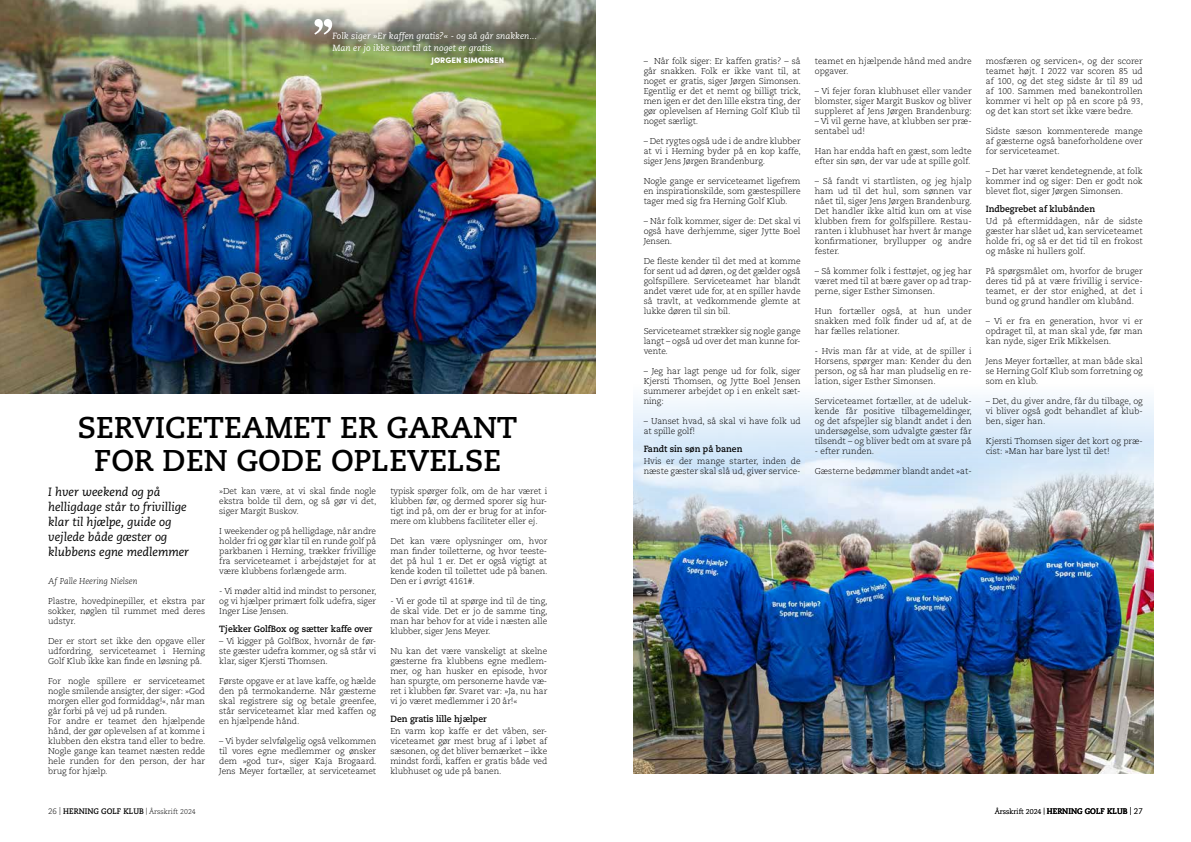
<style>
.page{position:relative;width:1191px;height:842px;background:#fff}
.page>*{position:absolute;margin:0;border:0;box-sizing:border-box;transform-origin:0 0}
.t1{font:700 30px/33px "Caecilia LT Std";color:#000;text-align:center}
.t2{font:italic 12px/15px "Caecilia LT Std";letter-spacing:-.005em;color:#000}
.t3{font:700 9px "Caecilia LT Std";color:#000;scale:.95 1}
.t4{font:italic 9px/12px "Caecilia LT Std";color:#fff}
.t5{font:300 8.5px/10px "Caecilia LT Std";letter-spacing:-.01em;color:#000;text-align:justify}
.t6{font:italic 300 8.5px "Caecilia LT Std";color:#000}
.t7{font:700 8px "Caecilia LT Std";color:#000;scale:.95 1}
.t8{font:900 8px "Sofia Pro";color:#fff}
.t9{font:300 7px "Caecilia LT Std";color:#000}
.s1{font-weight:300}
.s2{font-weight:300;font-size:7px}
</style>
<div class="page">
<img style="left:0;top:0;width:595px;height:394px">
<img style="left:633px;top:397px;width:520px;height:377px">
<div style="left:324px;top:23px;width:219px;height:50px;background:#000;opacity:.75"></div>
<svg style="left:314px;top:19px;width:18px;height:16px"></svg>
<p class="t4" style="left:332px;top:30px;width:206px">Folk siger »Er kaffen gratis?« - og så går snakken...<br>Man er jo ikke vant til at noget er gratis.</p>
<p class="t8" style="left:431px;top:54px;width:74px">JØRGEN SIMONSEN</p>
<h1 class="t1" style="left:78px;top:412px;width:441px">SERVICETEAMET ER GARANT<br>FOR DEN GODE OPLEVELSE</h1>
<h2 class="t2" style="left:48px;top:484px;width:142px">I hver weekend og på helligdage står to frivillige klar til hjælpe, guide og vejlede både gæster og klubbens egne medlemmer</h2>
<p class="t6" style="left:48px;top:576px;width:91px">Af Palle Heering Nielsen</p>
<p class="t5" style="left:48px;top:596px;width:158px">Plastre, hovedpinepiller, et ekstra par sokker, nøglen til rummet med deres udstyr.</p>
<p class="t5" style="left:48px;top:636px;width:158px">Der er stort set ikke den opgave eller udfordring, serviceteamet i Herning Golf Klub ikke kan finde en løsning på.</p>
<p class="t5" style="left:48px;top:676px;width:159px;text-align:left">For nogle spillere er serviceteamet nogle smilende ansigter, der siger: »God morgen eller god formiddag!«, når man går forbi på vej ud på runden.<br>For andre er teamet den hjælpende hånd, der gør oplevelsen af at komme i klubben den ekstra tand eller to bedre.<br>Nogle gange kan teamet næsten redde hele runden for den person, der har brug for hjælp.</p>
<p class="t5" style="left:219px;top:486px;width:159px">»Det kan være, at vi skal finde nogle ekstra bolde til dem, og så gør vi det, siger Margit Buskov.</p>
<p class="t5" style="left:219px;top:526px;width:158px">I weekender og på helligdage, når andre holder fri og gør klar til en runde golf på parkbanen i Herning, trækker frivillige fra serviceteamet i arbejdstøjet for at være klubbens forlængede arm.</p>
<p class="t5" style="left:219px;top:586px;width:159px">- Vi møder altid ind mindst to personer, og vi hjælper primært folk udefra, siger Inger Lise Jensen.</p>
<p class="t3" style="left:219px;top:623px;width:163px">Tjekker GolfBox og sætter kaffe over</p>
<p class="t5" style="left:219px;top:636px;width:158px">– Vi kigger på GolfBox, hvornår de før&shy;ste gæster udefra kommer, og så står vi klar, siger Kjersti Thomsen.</p>
<p class="t5" style="left:219px;top:676px;width:159px">Første opgave er at lave kaffe, og hælde den på termokanderne. Når gæsterne skal registrere sig og betale greenfee, står serviceteamet klar med kaffen og en hjælpende hånd.</p>
<p class="t5" style="left:219px;top:736px;width:159px">– Vi byder selvfølgelig også velkommen til vores egne medlemmer og ønsker dem »god tur«, siger Kaja Brogaard.<br>Jens Meyer fortæller, at serviceteamet</p>
<p class="t5" style="left:390px;top:486px;width:158px">typisk spørger folk, om de har været i klubben før, og dermed sporer sig hur&shy;tigt ind på, om der er brug for at infor&shy;mere om klubbens faciliteter eller ej.</p>
<p class="t5" style="left:390px;top:536px;width:159px">Det kan være oplysninger om, hvor man finder toiletterne, og hvor teeste&shy;det på hul 1 er. Det er også vigtigt at kende koden til toilettet ude på banen.<br>Den er i øvrigt 4161#.</p>
<p class="t5" style="left:390px;top:596px;width:159px">- Vi er gode til at spørge ind til de ting, de skal vide. Det er jo de samme ting, man har behov for at vide i næsten alle klubber, siger Jens Meyer.</p>
<p class="t5" style="left:390px;top:646px;width:158px">Nu kan det være vanskeligt at skelne gæsterne fra klubbens egne medlem&shy;mer, og han husker en episode, hvor han spurgte, om personerne havde væ&shy;ret i klubben før. Svaret var: »Ja, nu har vi jo været medlemmer i 20 år!«</p>
<p class="t3" style="left:390px;top:713px;width:103px">Den gratis lille hjælper</p>
<p class="t5" style="left:390px;top:726px;width:158px">En varm kop kaffe er det våben, ser&shy;viceteamet gør mest brug af i løbet af sæsonen, og det bliver bemærket – ikke mindst fordi, kaffen er gratis både ved klubhuset og ude på banen.</p>
<p class="t5" style="left:643px;top:56px;width:159px">– Når folk siger: Er kaffen gratis? – så går snakken. Folk er ikke vant til, at noget er gratis, siger Jørgen Simonsen.<br>Egentlig er det et nemt og billigt trick, men igen er det den lille ekstra ting, der gør oplevelsen af Herning Golf Klub til noget særligt.</p>
<p class="t5" style="left:643px;top:136px;width:159px">– Det rygtes også ude i de andre klubber at vi i Herning byder på en kop kaffe, siger Jens Jørgen Brandenburg.</p>
<p class="t5" style="left:643px;top:176px;width:158px">Nogle gange er serviceteamet ligefrem en inspirationskilde, som gæstespillere tager med sig fra Herning Golf Klub.</p>
<p class="t5" style="left:643px;top:216px;width:158px">– Når folk kommer, siger de: Det skal vi også have derhjemme, siger Jytte Boel Jensen.</p>
<p class="t5" style="left:643px;top:256px;width:158px">De fleste kender til det med at komme for sent ud ad døren, og det gælder også golfspillere. Serviceteamet har blandt andet været ude for, at en spiller havde så travlt, at vedkommende glemte at lukke døren til sin bil.</p>
<p class="t5" style="left:643px;top:326px;width:158px">Serviceteamet strækker sig nogle gange langt – også ud over det man kunne for&shy;vente.</p>
<p class="t5" style="left:643px;top:366px;width:158px">– Jeg har lagt penge ud for folk, siger Kjersti Thomsen, og Jytte Boel Jensen summerer arbejdet op i en enkelt sæt&shy;ning:</p>
<p class="t5" style="left:643px;top:416px;width:158px">– Uanset hvad, så skal vi have folk ud at spille golf!</p>
<p class="t3" style="left:643px;top:443px;width:105px">Fandt sin søn på banen</p>
<p class="t5" style="left:643px;top:456px;width:158px">Hvis er der mange starter, inden de næste gæster skal slå ud, giver service-</p>
<p class="t5" style="left:814px;top:56px;width:158px">teamet en hjælpende hånd med andre opgaver.</p>
<p class="t5" style="left:814px;top:86px;width:158px">– Vi fejer foran klubhuset eller vander blomster, siger Margit Buskov og bliver suppleret af Jens Jørgen Brandenburg:</p>
<p class="t5" style="left:814px;top:116px;width:158px">– Vi vil gerne have, at klubben ser præ&shy;sentabel ud!</p>
<p class="t5" style="left:814px;top:146px;width:158px">Han har endda haft en gæst, som ledte efter sin søn, der var ude at spille golf.</p>
<p class="t5" style="left:814px;top:176px;width:159px">– Så fandt vi startlisten, og jeg hjalp ham ud til det hul, som sønnen var nået til, siger Jens Jørgen Brandenburg.<br>Det handler ikke altid kun om at vise klubben frem for golfspillere. Restau&shy;ranten i klubhuset har hvert år mange konfirmationer, bryllupper og andre fester.</p>
<p class="t5" style="left:814px;top:266px;width:158px">– Så kommer folk i festtøjet, og jeg har været med til at bære gaver op ad trap&shy;perne, siger Esther Simonsen.</p>
<p class="t5" style="left:814px;top:306px;width:158px">Hun fortæller også, at hun under snakken med folk finder ud af, at de har fælles relationer.</p>
<p class="t5" style="left:814px;top:346px;width:158px">- Hvis man får at vide, at de spiller i Horsens, spørger man: Kender du den person, og så har man pludselig en re&shy;lation, siger Esther Simonsen.</p>
<p class="t5" style="left:814px;top:396px;width:159px">Serviceteamet fortæller, at de udeluk&shy;kende får positive tilbagemeldinger, og det afspejler sig blandt andet i den undersøgelse, som udvalgte gæster får tilsendt – og bliver bedt om at svare på</p>
<p class="t5" style="left:814px;top:446px;width:61px">- efter runden.</p>
<p class="t5" style="left:814px;top:466px;width:158px">Gæsterne bedømmer blandt andet »at-</p>
<p class="t5" style="left:986px;top:56px;width:159px">mosfæren og servicen«, og der scorer teamet højt. I 2022 var scoren 85 ud af 100, og det steg sidste år til 89 ud af 100. Sammen med banekontrollen kommer vi helt op på en score på 93, og det kan stort set ikke være bedre.</p>
<p class="t5" style="left:986px;top:126px;width:158px">Sidste sæson kommenterede mange af gæsterne også baneforholdene over for serviceteamet.</p>
<p class="t5" style="left:986px;top:166px;width:158px">– Det har været kendetegnende, at folk kommer ind og siger: Den er godt nok blevet flot, siger Jørgen Simonsen.</p>
<p class="t3" style="left:986px;top:203px;width:116px">Indbegrebet af klubånden</p>
<p class="t5" style="left:986px;top:216px;width:158px">Ud på eftermiddagen, når de sidste gæster har slået ud, kan serviceteamet holde fri, og så er det tid til en frokost og måske ni hullers golf.</p>
<p class="t5" style="left:986px;top:266px;width:158px">På spørgsmålet om, hvorfor de bruger deres tid på at være frivillig i service&shy;teamet, er der stor enighed, at det i bund og grund handler om klubånd.</p>
<p class="t5" style="left:986px;top:316px;width:158px">– Vi er fra en generation, hvor vi er opdraget til, at man skal yde, før man kan nyde, siger Erik Mikkelsen.</p>
<p class="t5" style="left:986px;top:356px;width:158px">Jens Meyer fortæller, at man både skal se Herning Golf Klub som forretning og som en klub.</p>
<p class="t5" style="left:986px;top:396px;width:158px">– Det, du giver andre, får du tilbage, og vi bliver også godt behandlet af klub&shy;ben, siger han.</p>
<p class="t5" style="left:986px;top:436px;width:158px">Kjersti Thomsen siger det kort og præ&shy;cist: »Man har bare lyst til det!</p>
<p class="t7" style="left:48px;top:806px;width:157px"><span class="s1">26 |</span> HERNING GOLF KLUB <span class="s2">| Årsskrift 2024</span></p>
<p class="t9" style="left:994px;top:807px;width:52px">Årsskrift 2024 |</p>
<p class="t7" style="left:1047px;top:806px;width:102px">HERNING GOLF KLUB <span class="s1">| 27</span></p>
</div>
